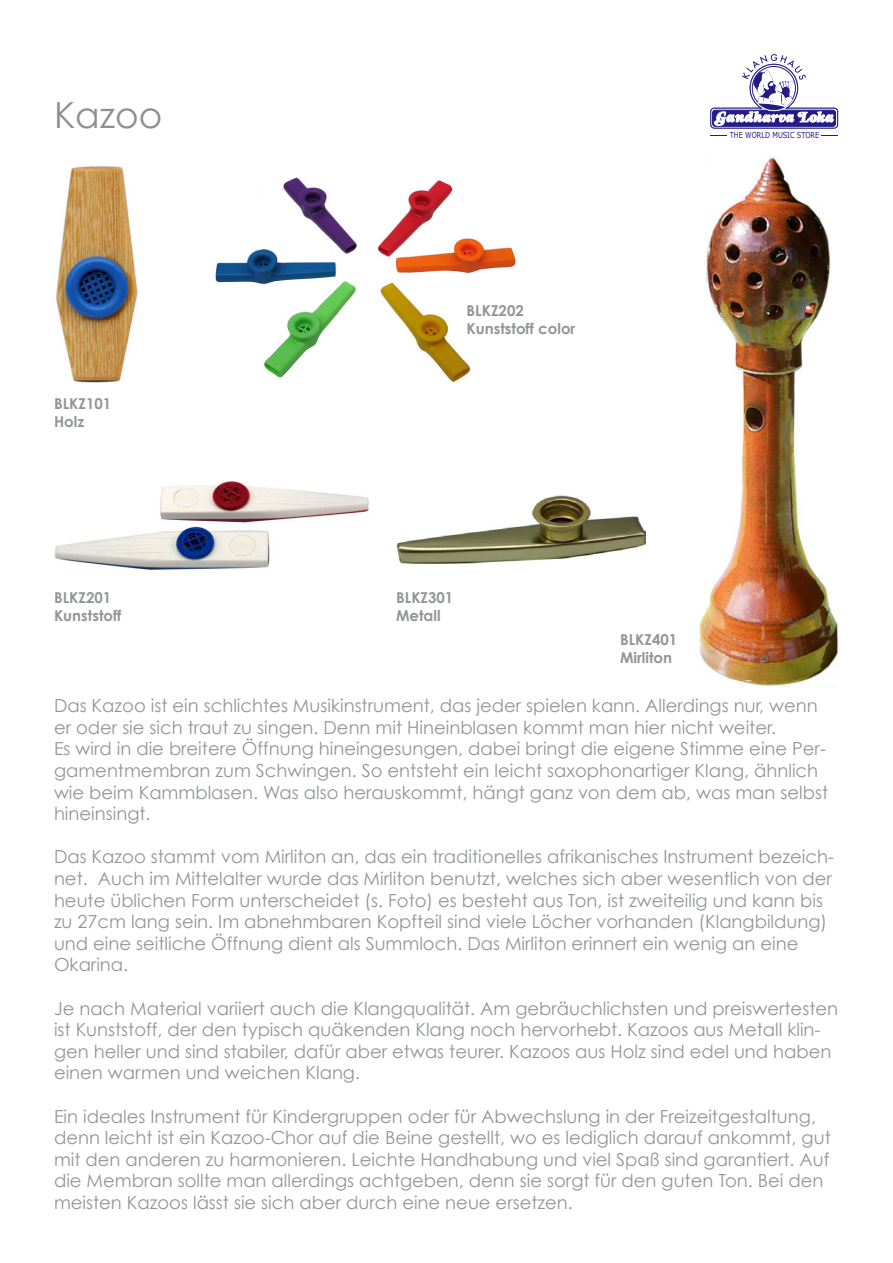
<style>
.page{position:relative;width:893px;height:1263px;background:#fff}
.page>*{position:absolute;margin:0;border:0;box-sizing:border-box;transform-origin:0 0}
.t1{font:36px "Century Gothic";color:#8d8f92}
.t2{font:18px/21.6px "Century Gothic";color:#939598}
.t3{font:700 15px "Century Gothic";color:#939598}
.t4{font:8.25px "Verdana";color:#251b88;scale:.8 1}
</style>
<div class="page">
<img style="left:56px;top:166px;width:82px;height:216px">
<img style="left:54px;top:481px;width:315px;height:89px">
<img style="left:215px;top:177px;width:301px;height:205px">
<img style="left:396px;top:496px;width:249px;height:68px">
<img style="left:697px;top:157px;width:142px;height:530px">
<svg style="left:710px;top:54px;width:128px;height:75px"></svg>
<svg style="left:822px;top:135px;width:16px;height:1px"></svg>
<svg style="left:711px;top:135px;width:16px;height:1px"></svg>
<p class="t1" style="left:54px;top:93px;width:110px">Kazoo</p>
<p class="t3" style="left:54px;top:394px;width:59px">BLKZ101</p>
<p class="t3" style="left:54px;top:412px;width:32px">Holz</p>
<p class="t3" style="left:54px;top:588px;width:59px">BLKZ201</p>
<p class="t3" style="left:54px;top:606px;width:69px">Kunststoff</p>
<p class="t3" style="left:466px;top:301px;width:59px">BLKZ202</p>
<p class="t3" style="left:466px;top:319px;width:110px">Kunststoff color</p>
<p class="t4" style="left:730px;top:130px;width:113px">THE WORLD MUSIC STORE</p>
<p class="t3" style="left:396px;top:588px;width:59px">BLKZ301</p>
<p class="t3" style="left:396px;top:606px;width:46px">Metall</p>
<p class="t3" style="left:620px;top:630px;width:59px">BLKZ401</p>
<p class="t3" style="left:620px;top:648px;width:54px">Mirliton</p>
<p class="t2" style="left:54px;top:695px;width:765px">Das Kazoo ist ein schlichtes Musikinstrument, das jeder spielen kann. Allerdings nur, wenn er oder sie sich traut zu singen. Denn mit Hineinblasen kommt man hier nicht weiter.</p>
<p class="t2" style="left:54px;top:738px;width:776px">Es wird in die breitere Öffnung hineingesungen, dabei bringt die eigene Stimme eine Per&shy;gamentmembran zum Schwingen. So entsteht ein leicht saxophonartiger Klang, ähnlich wie beim Kammblasen. Was also herauskommt, hängt ganz von dem ab, was man selbst hineinsingt.</p>
<p class="t2" style="left:54px;top:846px;width:781px">Das Kazoo stammt vom Mirliton an, das ein traditionelles afrikanisches Instrument bezeich&shy;net. Auch im Mittelalter wurde das Mirliton benutzt, welches sich aber wesentlich von der heute üblichen Form unterscheidet (s. Foto) es besteht aus Ton, ist zweiteilig und kann bis zu 27cm lang sein. Im abnehmbaren Kopfteil sind viele Löcher vorhanden (Klangbildung) und eine seitliche Öffnung dient als Summloch. Das Mirliton erinnert ein wenig an eine Okarina.</p>
<p class="t2" style="left:54px;top:997px;width:786px">Je nach Material variiert auch die Klangqualität. Am gebräuchlichsten und preiswertesten ist Kunststoff, der den typisch quäkenden Klang noch hervorhebt. Kazoos aus Metall klin&shy;gen heller und sind stabiler, dafür aber etwas teurer. Kazoos aus Holz sind edel und haben einen warmen und weichen Klang.</p>
<p class="t2" style="left:54px;top:1105px;width:778px">Ein ideales Instrument für Kindergruppen oder für Abwechslung in der Freizeitgestaltung, denn leicht ist ein Kazoo-Chor auf die Beine gestellt, wo es lediglich darauf ankommt, gut mit den anderen zu harmonieren. Leichte Handhabung und viel Spaß sind garantiert. Auf die Membran sollte man allerdings achtgeben, denn sie sorgt für den guten Ton. Bei den meisten Kazoos lässt sie sich aber durch eine neue ersetzen.</p>
</div>
